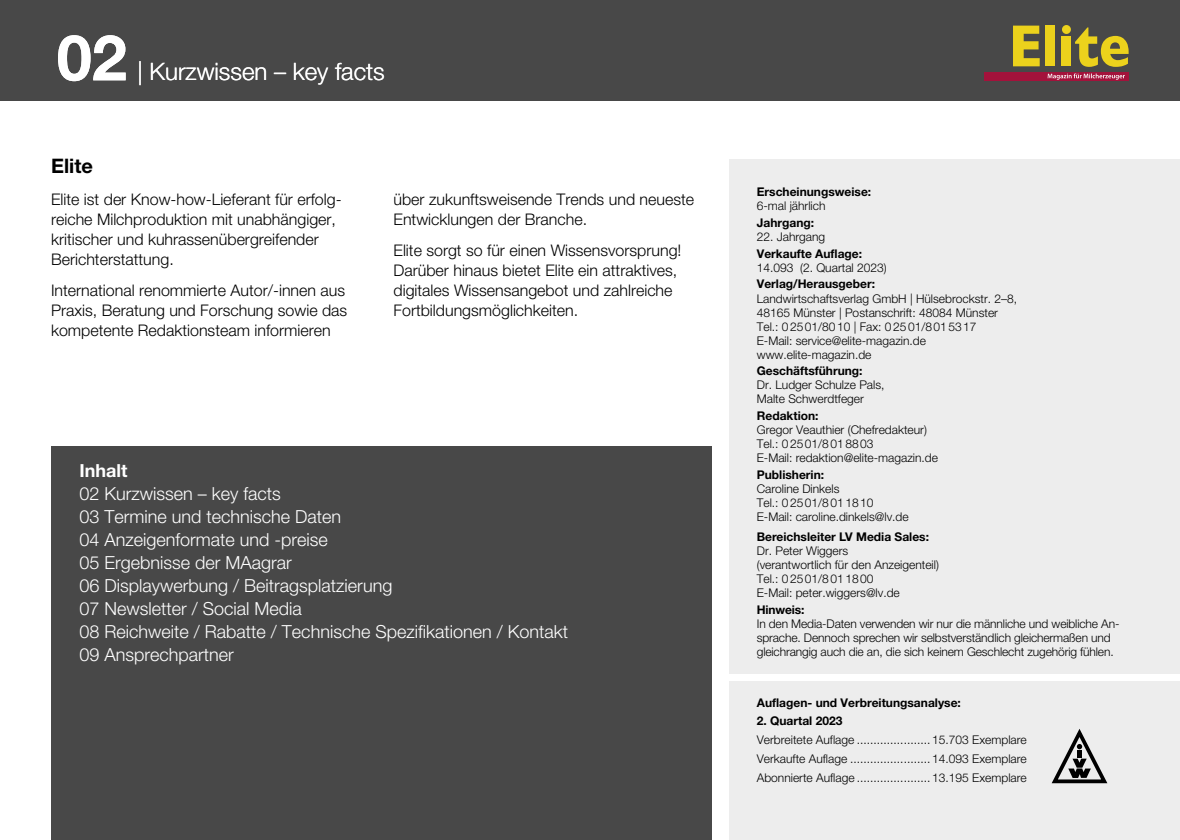
<style>
.page{position:relative;width:1180px;height:840px;background:#fff}
.page>*{position:absolute;margin:0;border:0;box-sizing:border-box;transform-origin:0 0}
.t1{font:700 63.2px "Helvetica Neue LT Pro";color:#fff}
.t2{font:300 24px "Helvetica Neue LT Pro";color:#fff}
.t3{font:700 20px "Helvetica Neue LT Pro";color:#000}
.t4{font:300 18px/23px "Helvetica Neue LT Pro";color:#fff}
.t5{font:700 18px "Helvetica Neue LT Pro";color:#fff}
.t6{font:300 16px/20px "Helvetica Neue LT Pro";color:#000}
.t7{font:300 12px/14px "Helvetica Neue LT Pro";color:#000}
.t8{font:700 12px "Helvetica Neue LT Pro";color:#000}
</style>
<div class="page">
<div style="left:0;top:0;width:1179px;height:101px;background:#484848"></div>
<div style="left:983px;top:72px;width:145px;height:9px;background:#a3123b"></div>
<svg style="left:1047px;top:73px;width:77px;height:7px"></svg>
<div style="left:1045px;top:26px;width:9px;height:40px;background:#ecd21c"></div>
<svg style="left:1075px;top:27px;width:53px;height:40px"></svg>
<div style="left:1061px;top:36px;width:9px;height:30px;background:#ecd21c"></div>
<svg style="left:1013px;top:26px;width:26px;height:40px"></svg>
<svg style="left:1061px;top:25px;width:9px;height:9px"></svg>
<div style="left:729px;top:159px;width:450px;height:514px;background:#ededed"></div>
<div style="left:51px;top:446px;width:660px;height:393px;background:#484848"></div>
<div style="left:729px;top:681px;width:450px;height:158px;background:#ededed"></div>
<svg style="left:1052px;top:729px;width:55px;height:53px"></svg>
<h1 class="t1" style="left:57px;top:18px;width:72px">02</h1>
<h2 class="t2" style="left:137px;top:56px;width:249px">| Kurzwissen – key facts</h2>
<h3 class="t3" style="left:51px;top:153px;width:43px">Elite</h3>
<h3 class="t6" style="left:51px;top:188px;width:292px">Elite ist der Know-how-Lieferant für erfolg&shy;reiche Milchproduktion mit unabhängiger, kritischer und kuhrassenübergreifender Berichterstattung.</h3>
<h3 class="t6" style="left:51px;top:280px;width:298px">International renommierte Autor/-innen aus<br>Praxis, Beratung und Forschung sowie das kompetente Redaktionsteam informieren</h3>
<h3 class="t6" style="left:393px;top:188px;width:302px">über zukunftsweisende Trends und neueste<br>Entwicklungen der Branche.</h3>
<h3 class="t6" style="left:393px;top:240px;width:289px">Elite sorgt so für einen Wissensvorsprung!<br>Darüber hinaus bietet Elite ein attraktives, digitales Wissensangebot und zahlreiche Fortbildungsmöglichkeiten.</h3>
<h3 class="t5" style="left:79px;top:458px;width:49px">Inhalt</h3>
<p class="t4" style="left:79px;top:481px;width:490px">02 Kurzwissen – key facts<br>03 Termine und technische Daten<br>04 Anzeigenformate und -preise<br>05 Ergebnisse der MAagrar<br>06 Displaywerbung / Beitragsplatzierung<br>07 Newsletter / Social Media<br>08 Reichweite / Rabatte / Technische Spezifikationen / Kontakt 09 Ansprechpartner</p>
<p class="t8" style="left:756px;top:184px;width:116px">Erscheinungsweise:</p>
<p class="t7" style="left:756px;top:198px;width:70px">6-mal jährlich</p>
<p class="t8" style="left:756px;top:215px;width:59px">Jahrgang:</p>
<p class="t7" style="left:756px;top:229px;width:70px">22. Jahrgang</p>
<p class="t8" style="left:756px;top:245px;width:107px">Verkaufte Auflage:</p>
<p class="t7" style="left:756px;top:260px;width:131px">14.093 (2. Quartal 2023)</p>
<p class="t8" style="left:756px;top:276px;width:120px">Verlag/Herausgeber:</p>
<p class="t7" style="left:756px;top:291px;width:262px">Landwirtschaftsverlag GmbH | Hülsebrockstr. 2–8, 48165 Münster | Postanschrift: 48084 Münster Tel.: 02501/8010 | Fax: 02501/8015317<br>E-Mail: service@elite-magazin.de www.elite-magazin.de</p>
<p class="t8" style="left:756px;top:363px;width:107px">Geschäftsführung:</p>
<p class="t7" style="left:756px;top:378px;width:129px">Dr. Ludger Schulze Pals,<br>Malte Schwerdtfeger</p>
<p class="t8" style="left:756px;top:408px;width:63px">Redaktion:</p>
<p class="t7" style="left:756px;top:422px;width:183px">Gregor Veauthier (Chefredakteur)<br>Tel.: 02501/8018803<br>E-Mail: redaktion@elite-magazin.de</p>
<p class="t8" style="left:756px;top:467px;width:69px">Publisherin:</p>
<p class="t7" style="left:756px;top:481px;width:153px">Caroline Dinkels<br>Tel.: 02501/8011810<br>E-Mail: caroline.dinkels@lv.de</p>
<p class="t8" style="left:756px;top:529px;width:174px">Bereichsleiter LV Media Sales:</p>
<p class="t7" style="left:756px;top:543px;width:184px">Dr. Peter Wiggers<br>(verantwortlich für den Anzeigenteil)<br>Tel.: 02501/8011800<br>E-Mail: peter.wiggers@lv.de</p>
<p class="t8" style="left:756px;top:601px;width:49px">Hinweis:</p>
<p class="t7" style="left:756px;top:616px;width:364px">In den Media-Daten verwenden wir nur die männliche und weibliche An&shy;sprache. Dennoch sprechen wir selbstverständlich gleichermaßen und gleichrangig auch die an, die sich keinem Geschlecht zugehörig fühlen.</p>
<p class="t8" style="left:756px;top:694px;width:205px">Auflagen- und Verbreitungsanalyse:</p>
<p class="t8" style="left:756px;top:713px;width:87px">2. Quartal 2023</p>
<p class="t7" style="left:756px;top:732px;width:99px">Verbreitete Auflage</p>
<p class="t7" style="left:932px;top:732px;width:96px">15.703 Exemplare</p>
<p class="t7" style="left:756px;top:750px;width:92px">Verkaufte Auflage</p>
<p class="t7" style="left:932px;top:750px;width:96px">14.093 Exemplare</p>
<p class="t7" style="left:756px;top:769px;width:99px">Abonnierte Auflage</p>
<p class="t7" style="left:932px;top:769px;width:96px">13.195 Exemplare</p>
</div>
